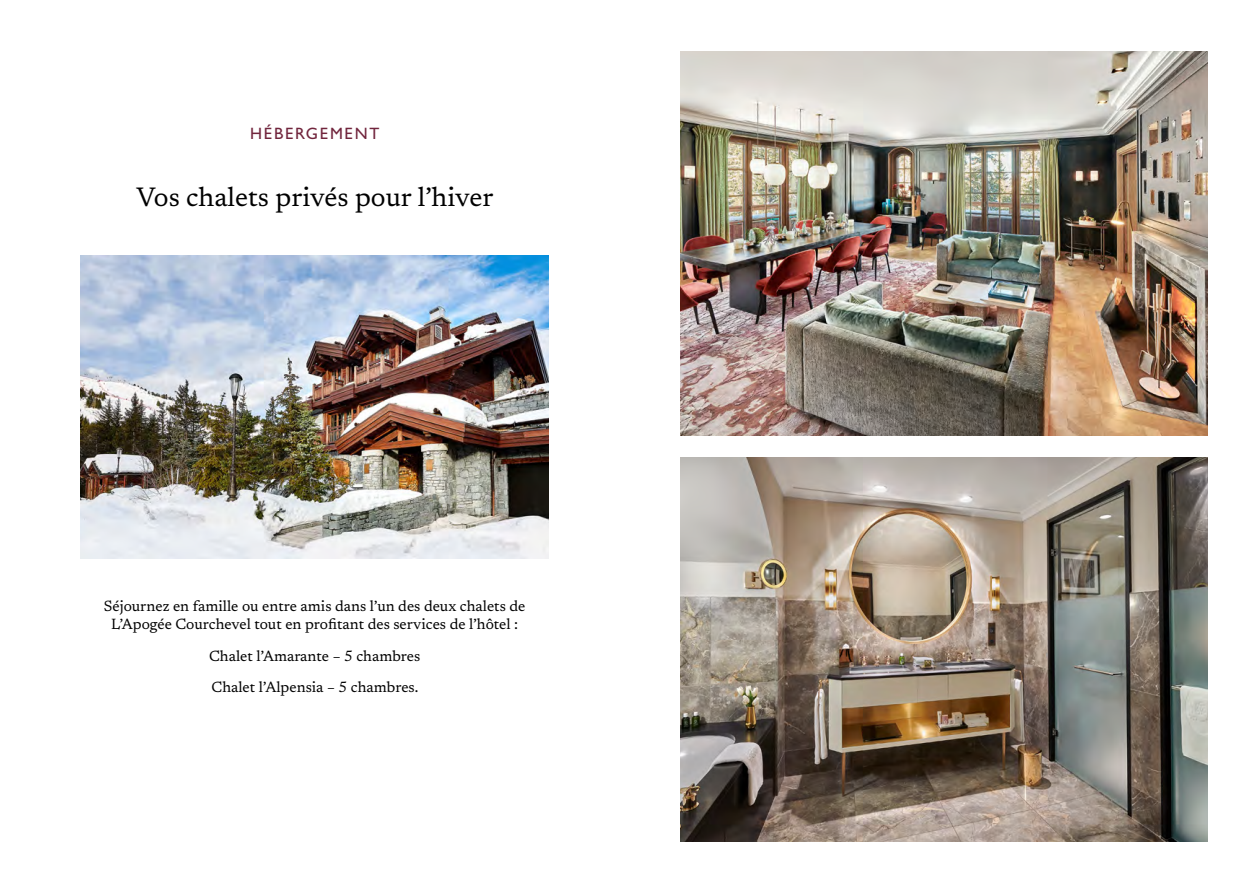
<style>
.page{position:relative;width:1259px;height:893px;background:#fff}
.page>*{position:absolute;margin:0;border:0;box-sizing:border-box;transform-origin:0 0}
.t1{font:27px "Newsreader";color:#000}
.t2{font:500 16.5px "Gill Sans MT Pro";letter-spacing:.1em;color:#71253d}
.t3{font:15px/18.8px "Newsreader";color:#000;text-align:center}
</style>
<div class="page">
<img style="left:81px;top:255px;width:468px;height:303px">
<img style="left:680px;top:51px;width:528px;height:385px">
<img style="left:680px;top:457px;width:528px;height:385px">
<p class="t2" style="left:250px;top:124px;width:131px">HÉBERGEMENT</p>
<h1 class="t1" style="left:137px;top:177px;width:358px">Vos chalets privés pour l’hiver</h1>
<p class="t3" style="left:104px;top:595px;width:423px">Séjournez en famille ou entre amis dans l’un des deux chalets de<br>L’Apogée Courchevel tout en profitant des services de l’hôtel :</p>
<p class="t3" style="left:209px;top:639px;width:213px;line-height:31.5px;text-align:left">Chalet l’Amarante – 5 chambres<br>Chalet l’Alpensia – 5 chambres.</p>
</div>
